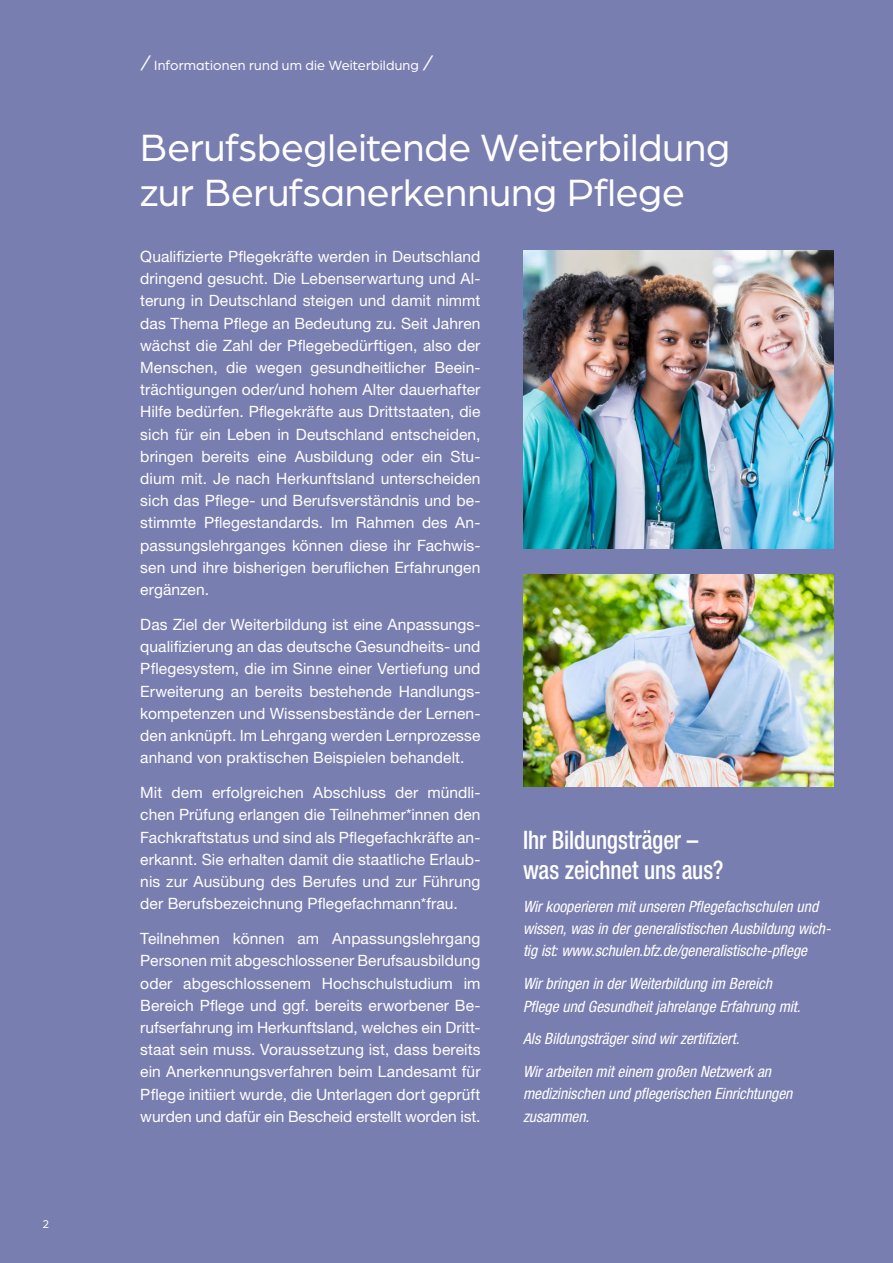
<style>
.page{position:relative;width:893px;height:1263px;background:#797eb0}
.page>*{position:absolute;margin:0;border:0;box-sizing:border-box;transform-origin:0 0}
.t1{font:40.5px/45px "Arboria";letter-spacing:-.005em;color:#fff}
.t2{font:500 condensed 25.5px/30px "Helvetica Neue LT Pro";letter-spacing:-.005em;color:#fff;scale:.91 1}
.t3{font:15.6px/22.2px "Helvetica Neue LT Pro";letter-spacing:.005em;color:#fff;text-align:justify}
.t4{font:italic condensed 15.6px/22.2px "Helvetica Neue LT Pro";letter-spacing:-.005em;color:#fff}
.t5{font:14.25px "Arboria";letter-spacing:.01em;color:#fff}
.t6{font:12px "Arboria";color:#fff}
.s1{font-size:21px}
</style>
<div class="page">
<img style="left:523px;top:251px;width:310px;height:298px">
<img style="left:523px;top:574px;width:310px;height:213px">
<p class="t6" style="left:43px;top:1216px;width:8px">2</p>
<p class="t5" style="left:140px;top:56px;width:294px"><span class="s1">/</span> Informationen rund um die Weiterbildung <span class="s1">/</span></p>
<h1 class="t1" style="left:140px;top:123px;width:591px">Berufsbegleitende Weiterbildung zur Berufsanerkennung Pflege</h1>
<p class="t3" style="left:140px;top:245px;width:342px">Qualifizierte Pflegekräfte werden in Deutschland dringend gesucht. Die Lebenserwartung und Al&shy;terung in Deutschland steigen und damit nimmt das Thema Pflege an Bedeutung zu. Seit Jahren wächst die Zahl der Pflegebedürftigen, also der Menschen, die wegen gesundheitlicher Beein&shy;trächtigungen oder/und hohem Alter dauerhafter Hilfe bedürfen. Pflegekräfte aus Drittstaaten, die sich für ein Leben in Deutschland entscheiden, bringen bereits eine Ausbildung oder ein Stu&shy;dium mit. Je nach Herkunftsland unterscheiden sich das Pflege- und Berufsverständnis und be&shy;stimmte Pflegestandards. Im Rahmen des An&shy;passungslehrganges können diese ihr Fachwis&shy;sen und ihre bisherigen beruflichen Erfahrungen ergänzen.</p>
<p class="t3" style="left:140px;top:613px;width:342px">Das Ziel der Weiterbildung ist eine Anpassungs&shy;qualifizierung an das deutsche Gesundheits- und Pflegesystem, die im Sinne einer Vertiefung und Erweiterung an bereits bestehende Handlungs&shy;kompetenzen und Wissensbestände der Lernen&shy;den anknüpft. Im Lehrgang werden Lernprozesse anhand von praktischen Beispielen behandelt.</p>
<p class="t3" style="left:140px;top:781px;width:342px">Mit dem erfolgreichen Abschluss der mündli&shy;chen Prüfung erlangen die Teilnehmer*innen den Fachkraftstatus und sind als Pflegefachkräfte an&shy;erkannt. Sie erhalten damit die staatliche Erlaub&shy;nis zur Ausübung des Berufes und zur Führung der Berufsbezeichnung Pflegefachmann*frau.</p>
<p class="t3" style="left:140px;top:927px;width:342px">Teilnehmen können am Anpassungslehrgang Personen mit abgeschlossener Berufsausbildung oder abgeschlossenem Hochschulstudium im Bereich Pflege und ggf. bereits erworbener Be&shy;rufserfahrung im Herkunftsland, welches ein Dritt&shy;staat sein muss. Voraussetzung ist, dass bereits ein Anerkennungsverfahren beim Landesamt für Pflege initiiert wurde, die Unterlagen dort geprüft wurden und dafür ein Bescheid erstellt worden ist.</p>
<h2 class="t2" style="left:523px;top:825px;width:222px">Ihr Bildungsträger – was zeichnet uns aus?</h2>
<p class="t4" style="left:523px;top:895px;width:309px">Wir kooperieren mit unseren Pflegefachschulen und wissen, was in der generalistischen Ausbildung wich&shy;tig ist: www.schulen.bfz.de/generalistische-pflege</p>
<p class="t4" style="left:523px;top:973px;width:279px">Wir bringen in der Weiterbildung im Bereich<br>Pflege und Gesundheit jahrelange Erfahrung mit.</p>
<p class="t4" style="left:523px;top:1022px;width:250px;line-height:32.8px">Als Bildungsträger sind wir zertifiziert.<br>Wir arbeiten mit einem großen Netzwerk an</p>
<p class="t4" style="left:523px;top:1083px;width:271px">medizinischen und pflegerischen Einrichtungen zusammen.</p>
</div>
